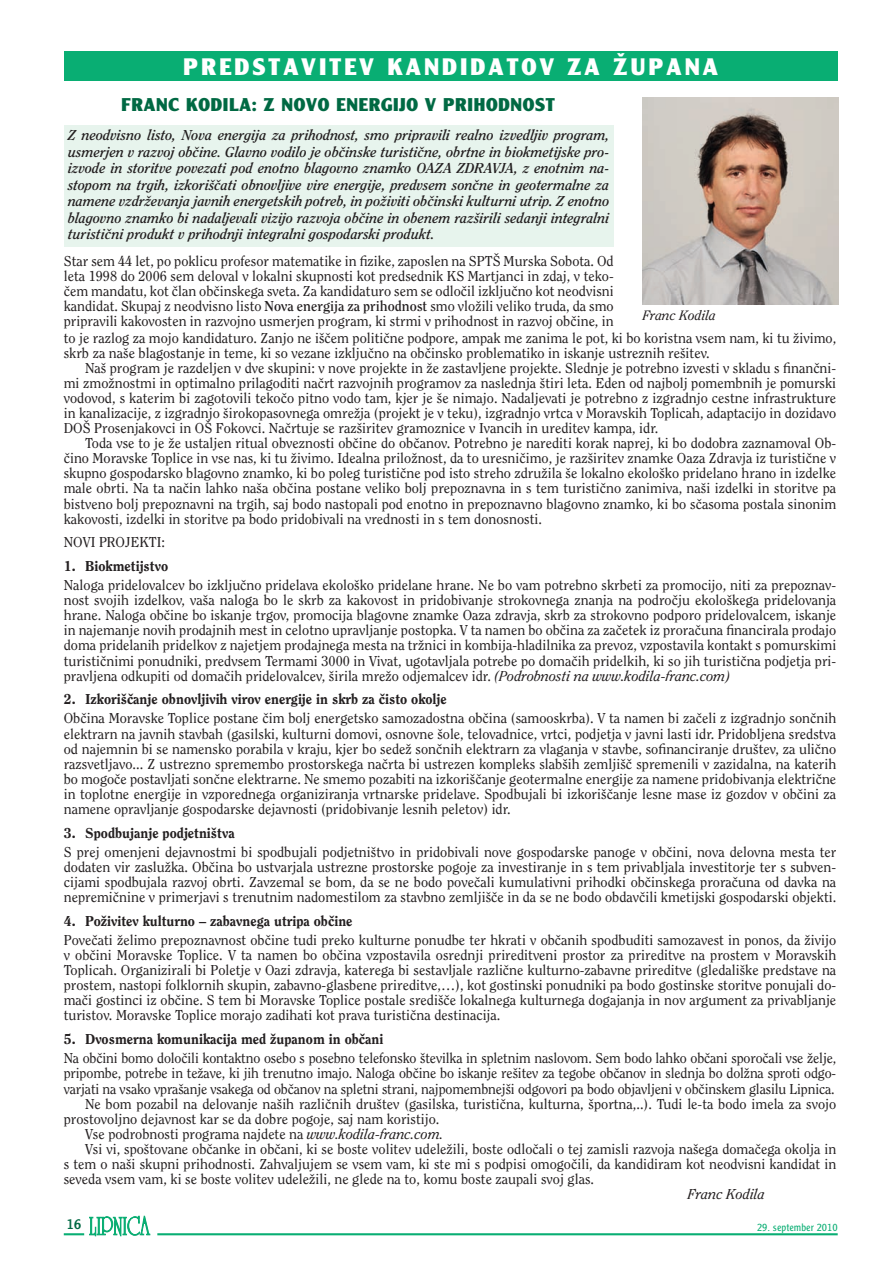
<style>
.page{position:relative;width:893px;height:1263px;background:#fff}
.page>*{position:absolute;margin:0;border:0;box-sizing:border-box;transform-origin:0 0}
.t1{font:23.25px "Clearface Goth UB";letter-spacing:.1em;color:#fff}
.t2{font:18px "Clearface Goth UB";color:#006943}
.t3{font:14.25px/15.1px "Clearface O Taa";color:#231f20;text-align:justify}
.t4{font:italic 700 14.25px/16.5px "Clearface O Taa";color:#231f20;text-align:justify}
.t5{font:800 14.25px "Clearface O Taa";color:#231f20}
.t6{font:italic 14.25px "Clearface O Taa";color:#231f20}
.t7{font:14.25px "Clearface Goth N";color:#006943}
.t8{font:italic 13.5px "Clearface O Taa";color:#231f20}
.t9{font:10.5px "Clearface Goth L";color:#09ae73}
.s1{font-weight:700}
.s2{font-style:italic}
</style>
<div class="page">
<div style="left:64px;top:51px;width:774px;height:30px;background:#09ae73"></div>
<hr style="left:157px;top:1233px;width:681px;height:2px;background:#09ae73">
<svg style="left:89px;top:1216px;width:61px;height:20px"></svg>
<hr style="left:64px;top:1233px;width:20px;height:2px;background:#09ae73">
<img style="left:643px;top:98px;width:195px;height:207px">
<div style="left:64px;top:125px;width:550px;height:122px;background:#e7f4ed"></div>
<h1 class="t1" style="left:183px;top:58px;width:537px">PREDSTAVITEV KANDIDATOV ZA ÆUPANA</h1>
<p class="t2" style="left:121px;top:98px;width:436px">FRANC KODILA: Z NOVO ENERGIJO V PRIHODNOST</p>
<p class="t4" style="left:68px;top:128px;width:543px">Z neodvisno listo, Nova energija za prihodnost, smo pripravili realno izvedljiv program, usmerjen v razvoj občine. Glavno vodilo je občinske turistične, obrtne in biokmetijske pro&shy;izvode in storitve povezati pod enotno blagovno znamko OAZA ZDRAVJA, z enotnim na&shy;stopom na trgih, izkoriščati obnovljive vire energije, predvsem sončne in geotermalne za namene vzdrževanja javnih energetskih potreb, in poživiti občinski kulturni utrip. Z enotno blagovno znamko bi nadaljevali vizijo razvoja občine in obenem razširili sedanji integralni turistični produkt v prihodnji integralni gospodarski produkt.</p>
<p class="t3" style="left:64px;top:255px;width:774px;text-align:left">Star sem 44 let, po poklicu profesor matematike in fizike, zaposlen na SPTŠ Murska Sobota. Od<br>leta 1998 do 2006 sem deloval v lokalni skupnosti kot predsednik KS Martjanci in zdaj, v teko-<br>čem mandatu, kot član občinskega sveta. Za kandidaturo sem se odločil izključno kot neodvisni<br>kandidat. Skupaj z neodvisno listo <span class="s1">Nova energija za prihodnost</span> smo vložili veliko truda, da smo<br>pripravili kakovosten in razvojno usmerjen program, ki strmi v prihodnost in razvoj občine, in<br>to je razlog za mojo kandidaturo. Zanjo ne iščem politične podpore, ampak me zanima le pot, ki bo koristna vsem nam, ki tu živimo, skrb za naše blagostanje in teme, ki so vezane izključno na občinsko problematiko in iskanje ustreznih rešitev.</p>
<p class="t3" style="left:64px;top:361px;width:774px;text-indent:21px">Naš program je razdeljen v dve skupini: v nove projekte in že zastavljene projekte. Slednje je potrebno izvesti v skladu s finančni&shy;mi zmožnostmi in optimalno prilagoditi načrt razvojnih programov za naslednja štiri leta. Eden od najbolj pomembnih je pomurski vodovod, s katerim bi zagotovili tekočo pitno vodo tam, kjer je še nimajo. Nadaljevati je potrebno z izgradnjo cestne infrastrukture in kanalizacije, z izgradnjo širokopasovnega omrežja (projekt je v teku), izgradnjo vrtca v Moravskih Toplicah, adaptacijo in dozidavo DOŠ Prosenjakovci in OŠ Fokovci. Načrtuje se razširitev gramoznice v Ivancih in ureditev kampa, idr.</p>
<p class="t3" style="left:64px;top:436px;width:774px;text-indent:21px">Toda vse to je že ustaljen ritual obveznosti občine do občanov. Potrebno je narediti korak naprej, ki bo dodobra zaznamoval Ob&shy;čino Moravske Toplice in vse nas, ki tu živimo. Idealna priložnost, da to uresničimo, je razširitev znamke Oaza Zdravja iz turistične v skupno gospodarsko blagovno znamko, ki bo poleg turistične pod isto streho združila še lokalno ekološko pridelano hrano in izdelke male obrti. Na ta način lahko naša občina postane veliko bolj prepoznavna in s tem turistično zanimiva, naši izdelki in storitve pa bistveno bolj prepoznavni na trgih, saj bodo nastopali pod enotno in prepoznavno blagovno znamko, ki bo sčasoma postala sinonim kakovosti, izdelki in storitve pa bodo pridobivali na vrednosti in s tem donosnosti.</p>
<p class="t3" style="left:64px;top:535px;width:103px">NOVI PROJEKTI:</p>
<p class="t5" style="left:64px;top:560px;width:106px">1. Biokmetijstvo</p>
<p class="t3" style="left:64px;top:578px;width:774px">Naloga pridelovalcev bo izključno pridelava ekološko pridelane hrane. Ne bo vam potrebno skrbeti za promocijo, niti za prepoznav&shy;nost svojih izdelkov, vaša naloga bo le skrb za kakovost in pridobivanje strokovnega znanja na področju ekološkega pridelovanja hrane. Naloga občine bo iskanje trgov, promocija blagovne znamke Oaza zdravja, skrb za strokovno podporo pridelovalcem, iskanje in najemanje novih prodajnih mest in celotno upravljanje postopka. V ta namen bo občina za začetek iz proračuna financirala prodajo doma pridelanih pridelkov z najetjem prodajnega mesta na tržnici in kombija-hladilnika za prevoz, vzpostavila kontakt s pomurskimi turističnimi ponudniki, predvsem Termami 3000 in Vivat, ugotavljala potrebe po domačih pridelkih, ki so jih turistična podjetja pri&shy;pravljena odkupiti od domačih pridelovalcev, širila mrežo odjemalcev idr. <span class="s2">(Podrobnosti na www.kodila-franc.com)</span></p>
<p class="t5" style="left:64px;top:693px;width:385px">2. Izkoriščanje obnovljivih virov energije in skrb za čisto okolje</p>
<p class="t3" style="left:64px;top:712px;width:774px">Občina Moravske Toplice postane čim bolj energetsko samozadostna občina (samooskrba). V ta namen bi začeli z izgradnjo sončnih elektrarn na javnih stavbah (gasilski, kulturni domovi, osnovne šole, telovadnice, vrtci, podjetja v javni lasti idr. Pridobljena sredstva od najemnin bi se namensko porabila v kraju, kjer bo sedež sončnih elektrarn za vlaganja v stavbe, sofinanciranje društev, za ulično razsvetljavo... Z ustrezno spremembo prostorskega načrta bi ustrezen kompleks slabših zemljišč spremenili v zazidalna, na katerih bo mogoče postavljati sončne elektrarne. Ne smemo pozabiti na izkoriščanje geotermalne energije za namene pridobivanja električne in toplotne energije in vzporednega organiziranja vrtnarske pridelave. Spodbujali bi izkoriščanje lesne mase iz gozdov v občini za namene opravljanje gospodarske dejavnosti (pridobivanje lesnih peletov) idr.</p>
<p class="t5" style="left:64px;top:827px;width:172px">3. Spodbujanje podjetništva</p>
<p class="t3" style="left:64px;top:845px;width:774px">S prej omenjeni dejavnostmi bi spodbujali podjetništvo in pridobivali nove gospodarske panoge v občini, nova delovna mesta ter dodaten vir zaslužka. Občina bo ustvarjala ustrezne prostorske pogoje za investiranje in s tem privabljala investitorje ter s subven&shy;cijami spodbujala razvoj obrti. Zavzemal se bom, da se ne bodo povečali kumulativni prihodki občinskega proračuna od davka na nepremičnine v primerjavi s trenutnim nadomestilom za stavbno zemljišče in da se ne bodo obdavčili kmetijski gospodarski objekti.</p>
<p class="t5" style="left:64px;top:915px;width:290px">4. Poživitev kulturno – zabavnega utripa občine</p>
<p class="t3" style="left:64px;top:933px;width:774px">Povečati želimo prepoznavnost občine tudi preko kulturne ponudbe ter hkrati v občanih spodbuditi samozavest in ponos, da živijo v občini Moravske Toplice. V ta namen bo občina vzpostavila osrednji prireditveni prostor za prireditve na prostem v Moravskih Toplicah. Organizirali bi Poletje v Oazi zdravja, katerega bi sestavljale različne kulturno-zabavne prireditve (gledališke predstave na prostem, nastopi folklornih skupin, zabavno-glasbene prireditve,…), kot gostinski ponudniki pa bodo gostinske storitve ponujali do&shy;mači gostinci iz občine. S tem bi Moravske Toplice postale središče lokalnega kulturnega dogajanja in nov argument za privabljanje turistov. Moravske Toplice morajo zadihati kot prava turistična destinacija.</p>
<p class="t5" style="left:64px;top:1033px;width:321px">5. Dvosmerna komunikacija med županom in občani</p>
<p class="t3" style="left:64px;top:1052px;width:774px">Na občini bomo določili kontaktno osebo s posebno telefonsko številka in spletnim naslovom. Sem bodo lahko občani sporočali vse želje,</p>
<p class="t3" style="left:64px;top:1067px;width:774px">pripombe, potrebe in težave, ki jih trenutno imajo. Naloga občine bo iskanje rešitev za tegobe občanov in slednja bo dolžna sproti odgo-</p>
<p class="t3" style="left:64px;top:1082px;width:772px">varjati na vsako vprašanje vsakega od občanov na spletni strani, najpomembnejši odgovori pa bodo objavljeni v občinskem glasilu Lipnica.</p>
<p class="t3" style="left:85px;top:1097px;width:753px">Ne bom pozabil na delovanje naših različnih društev (gasilska, turistična, kulturna, športna,..). Tudi le-ta bodo imela za svojo</p>
<p class="t3" style="left:64px;top:1112px;width:377px">prostovoljno dejavnost kar se da dobre pogoje, saj nam koristijo.</p>
<p class="t3" style="left:85px;top:1127px;width:360px">Vse podrobnosti programa najdete na <span class="s2">www.kodila-franc.com.</span></p>
<p class="t3" style="left:85px;top:1142px;width:753px">Vsi vi, spoštovane občanke in občani, ki se boste volitev udeležili, boste odločali o tej zamisli razvoja našega domačega okolja in</p>
<p class="t3" style="left:64px;top:1157px;width:774px">s tem o naši skupni prihodnosti. Zahvaljujem se vsem vam, ki ste mi s podpisi omogočili, da kandidiram kot neodvisni kandidat in</p>
<p class="t3" style="left:64px;top:1172px;width:532px">seveda vsem vam, ki se boste volitev udeležili, ne glede na to, komu boste zaupali svoj glas.</p>
<p class="t6" style="left:688px;top:1188px;width:79px">Franc Kodila</p>
<p class="t8" style="left:643px;top:310px;width:75px">Franc Kodila</p>
<p class="t7" style="left:66px;top:1219px;width:16px">16</p>
<p class="t9" style="left:757px;top:1223px;width:82px">29. september 2010</p>
</div>
